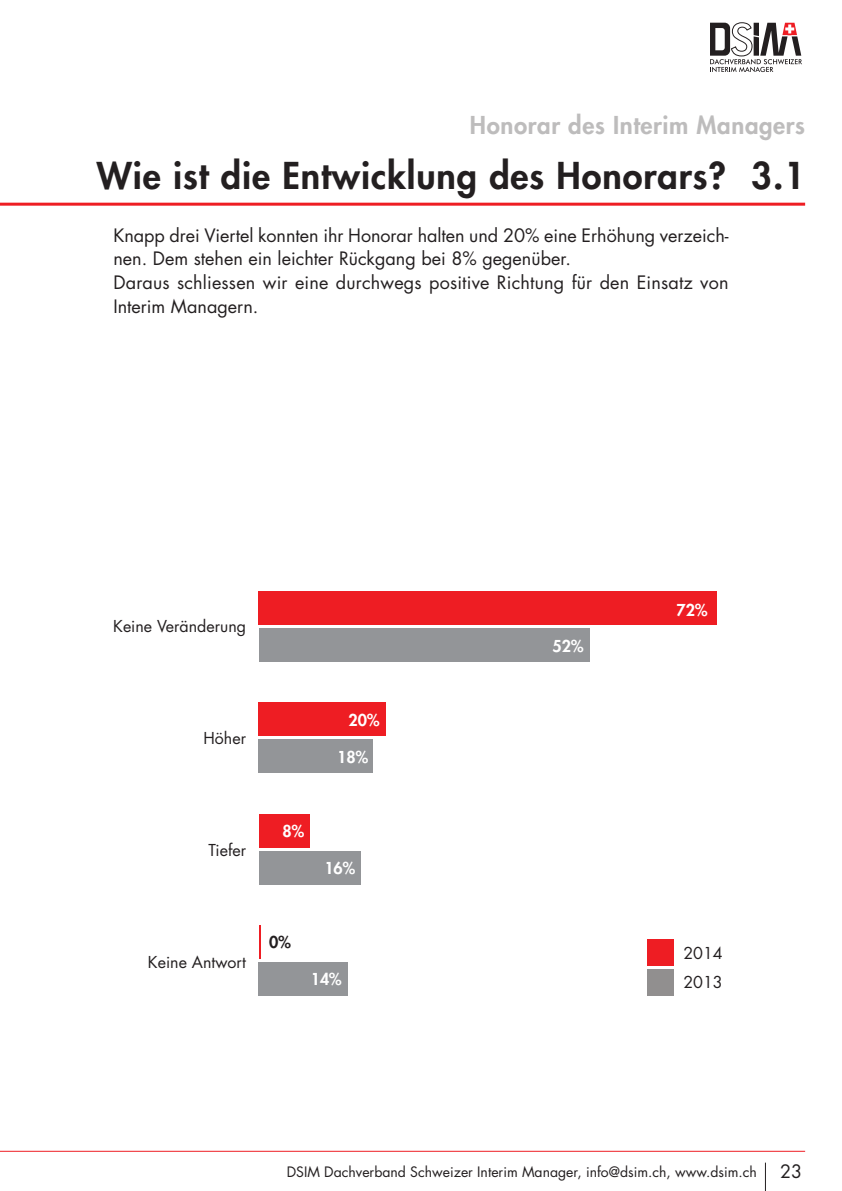
<style>
.page{position:relative;width:842px;height:1191px;background:#fff}
.page>*{position:absolute;margin:0;border:0;box-sizing:border-box;transform-origin:0 0}
.t1{font:800 36px "Futura";letter-spacing:.025em;color:#231f20}
.t2{font:800 24px "Futura";letter-spacing:.025em;color:rgb(35 31 32/.3)}
.t3{font:18px/23.6px "Futura";color:#231f20}
.t4{font:16px/28.8px "Futura";color:#231f20}
.t5{font:800 16px "Futura";color:#fff}
.t6{font:800 16px "Futura";color:#231f20}
.t7{font:14px "Futura";color:#231f20}
</style>
<div class="page">
<hr style="left:0;top:1150px;width:805px;height:1px;background:#ee1d23">
<hr style="left:0;top:203px;width:805px;height:3px;background:#ee1d23">
<svg style="left:710px;top:22px;width:92px;height:50px"></svg>
<svg style="left:765px;top:1162px;width:1px;height:29px"></svg>
<div style="left:259px;top:962px;width:89px;height:33px;background:#939598"></div>
<div style="left:259px;top:851px;width:101px;height:33px;background:#939598"></div>
<div style="left:259px;top:814px;width:51px;height:33px;background:#ee1d23"></div>
<hr style="left:259px;top:925px;width:2px;height:33px;background:#ee1d23">
<div style="left:259px;top:739px;width:114px;height:34px;background:#939598"></div>
<div style="left:259px;top:702px;width:127px;height:34px;background:#ee1d23"></div>
<div style="left:259px;top:628px;width:331px;height:34px;background:#939598"></div>
<div style="left:259px;top:591px;width:458px;height:34px;background:#ee1d23"></div>
<div style="left:648px;top:939px;width:26px;height:26px;background:#ee1d23"></div>
<div style="left:648px;top:969px;width:26px;height:26px;background:#918f8f"></div>
<h2 class="t2" style="left:470px;top:113px;width:337px">Honorar des Interim Managers</h2>
<h1 class="t1" style="left:97px;top:159px;width:710px">Wie ist die Entwicklung des Honorars? 3.1</h1>
<p class="t3" style="left:113px;top:225px;width:617px">Knapp drei Viertel konnten ihr Honorar halten und 20% eine Erhöhung verzeich&shy;nen. Dem stehen ein leichter Rückgang bei 8% gegenüber.<br>Daraus schliessen wir eine durchwegs positive Richtung für den Einsatz von Interim Managern.</p>
<p class="t4" style="left:113px;top:613px;width:134px">Keine Veränderung</p>
<p class="t4" style="left:204px;top:725px;width:44px">Höher</p>
<p class="t5" style="left:349px;top:712px;width:32px">20%</p>
<p class="t5" style="left:337px;top:749px;width:32px">18%</p>
<p class="t4" style="left:208px;top:837px;width:39px">Tiefer</p>
<p class="t5" style="left:283px;top:823px;width:23px">8%</p>
<p class="t5" style="left:324px;top:860px;width:32px">16%</p>
<p class="t4" style="left:148px;top:949px;width:100px">Keine Antwort</p>
<p class="t6" style="left:269px;top:934px;width:23px">0%</p>
<p class="t5" style="left:311px;top:971px;width:32px">14%</p>
<p class="t5" style="left:553px;top:638px;width:32px">52%</p>
<p class="t5" style="left:677px;top:602px;width:32px">72%</p>
<p class="t4" style="left:683px;top:940px;width:41px">2014<br>2013</p>
<p class="t7" style="left:287px;top:1165px;width:472px">DSIM Dachverband Schweizer Interim Manager, info@dsim.ch, www.dsim.ch</p>
<p class="t3" style="left:780px;top:1160px;width:24px">23</p>
</div>
